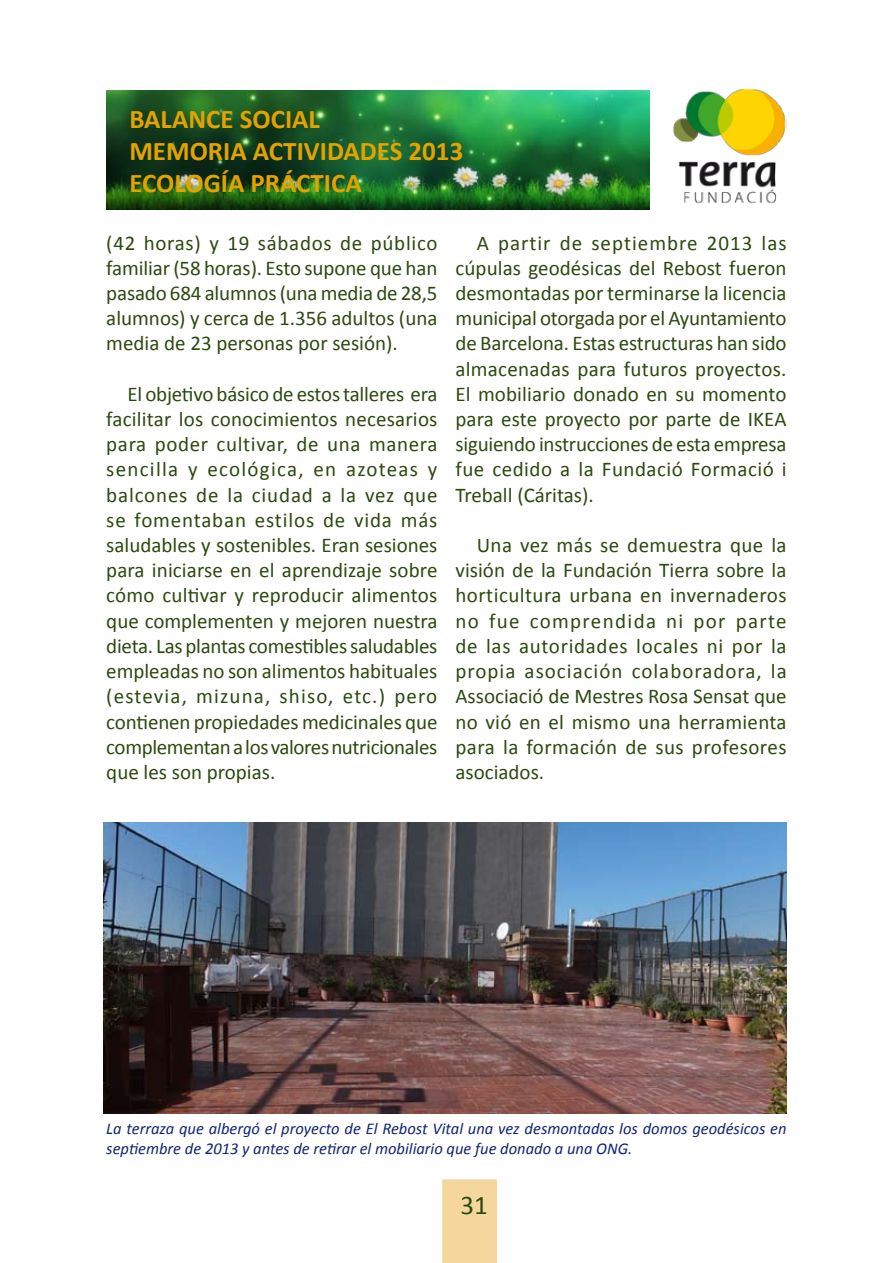
<style>
.page{position:relative;width:893px;height:1263px;background:#fff}
.page>*{position:absolute;margin:0;border:0;box-sizing:border-box;transform-origin:0 0}
.t1{font:700 27px/32.4px "Calibri";color:#e4a200}
.t2{font:27px "Calibri";color:#2e490f}
.t3{font:21px/25.2px "Calibri";color:#2e490f;text-align:justify}
.t4{font:italic 16.5px/19.8px "Calibri";color:#102574}
</style>
<div class="page">
<img style="left:106px;top:91px;width:544px;height:118px">
<div style="left:443px;top:1180px;width:53px;height:82px;background:#f5d69c"></div>
<div style="left:442px;top:1179px;width:55px;height:84px;border:2px solid #f5d69c"></div>
<img style="left:673px;top:88px;width:114px;height:116px">
<img style="left:104px;top:822px;width:683px;height:291px">
<p class="t1" style="left:129px;top:102px;width:335px">BALANCE SOCIAL<br>MEMORIA ACTIVIDADES 2013<br>ECOLOGÍA PRÁCTICA</p>
<p class="t3" style="left:106px;top:230px;width:333px">(42 horas) y 19 sábados de público familiar (58 horas). Esto supone que han pasado 684 alumnos (una media de 28,5 alumnos) y cerca de 1.356 adultos (una media de 23 personas por sesión).</p>
<p class="t3" style="left:106px;top:381px;width:333px;text-indent:21px">El objetivo básico de estos talleres era facilitar los conocimientos necesarios para poder cultivar, de una manera sencilla y ecológica, en azoteas y balcones de la ciudad a la vez que se fomentaban estilos de vida más saludables y sostenibles. Eran sesiones para iniciarse en el aprendizaje sobre cómo cultivar y reproducir alimentos que complementen y mejoren nuestra dieta. Las plantas comestibles saludables empleadas no son alimentos habituales (estevia, mizuna, shiso, etc.) pero contienen propiedades medicinales que complementan a los valores nutricionales que les son propias.</p>
<p class="t3" style="left:455px;top:230px;width:333px;text-indent:21px">A partir de septiembre 2013 las cúpulas geodésicas del Rebost fueron desmontadas por terminarse la licencia municipal otorgada por el Ayuntamiento de Barcelona. Estas estructuras han sido almacenadas para futuros proyectos.<br>El mobiliario donado en su momento para este proyecto por parte de IKEA siguiendo instrucciones de esta empresa fue cedido a la Fundació Formació i Treball (Cáritas).</p>
<p class="t3" style="left:455px;top:533px;width:333px;text-indent:21px">Una vez más se demuestra que la visión de la Fundación Tierra sobre la horticultura urbana en invernaderos no fue comprendida ni por parte de las autoridades locales ni por la propia asociación colaboradora, la Associació de Mestres Rosa Sensat que no vió en el mismo una herramienta para la formación de sus profesores asociados.</p>
<p class="t4" style="left:106px;top:1118px;width:682px">La terraza que albergó el proyecto de El Rebost Vital una vez desmontadas los domos geodésicos en septiembre de 2013 y antes de retirar el mobiliario que fue donado a una ONG.</p>
<p class="t2" style="left:461px;top:1188px;width:29px">31</p>
</div>
